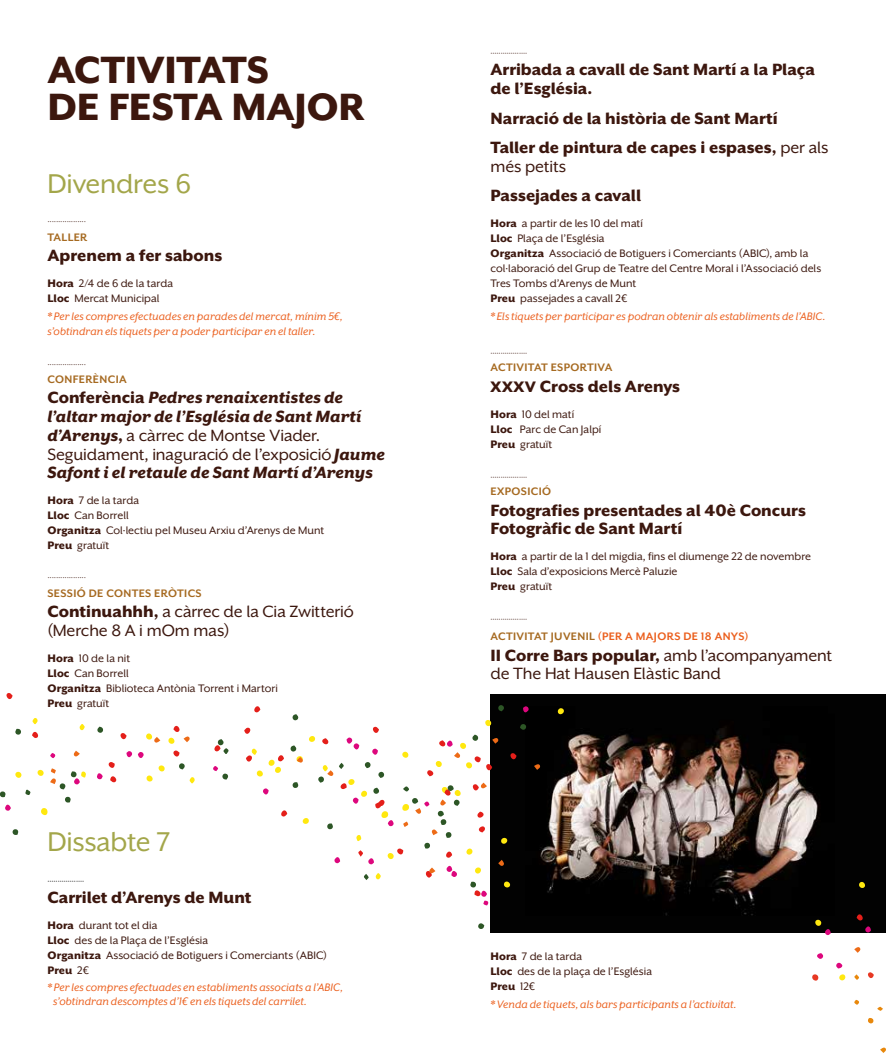
<style>
.page{position:relative;width:886px;height:1053px;background:#fff}
.page>*{position:absolute;margin:0;border:0;box-sizing:border-box;transform-origin:0 0}
.t1{font:800 43.75px/37.5px "Mr Eaves XL Mod OT";letter-spacing:-.005em;color:#3c170e}
.t2{font:31.25px "Mr Eaves XL San OT";letter-spacing:-.01em;color:#a3a64a}
.t3{font:800 18.75px/18.8px "Mr Eaves XL San OT";color:#3c170e}
.t4{font:italic 800 18.75px/18.8px "Mr Eaves XL San OT";color:#3c170e}
.t5{font:18.75px/18.8px "Mr Eaves XL San OT";letter-spacing:-.01em;color:#3c170e}
.t6{font:12.5px/15px "Mr Eaves XL San OT";color:#3c170e}
.t7{font:italic 12.5px/15px "Mr Eaves XL San OT";letter-spacing:.005em;color:#eb5f1d}
.t8{font:700 12.5px "Mr Eaves XL San OT";letter-spacing:.025em;color:#a66a21}
.t9{font:700 12.5px "Mr Eaves XL San OT";letter-spacing:.03em;color:#eb5f1d}
.t10{font:8.75px "Mr Eaves San OT";color:#3c170e}
.t11{font:8.75px "Mr Eaves XL San OT";color:#3c170e}
.t12{font:8.75px "Mr Eaves San OT";color:#000}
.s1{font-weight:800}
.s2{font-style:normal}
.s3{font-weight:400;font-style:normal}
.s4{font-weight:400}
.s5{font-size:17.5px}
.s6{color:#eb5f1d}
</style>
<div class="page">
<img style="left:490px;top:694px;width:396px;height:238px">
<svg style="left:41px;top:808px;width:7px;height:7px"></svg>
<svg style="left:466px;top:848px;width:6px;height:6px"></svg>
<svg style="left:146px;top:765px;width:19px;height:16px"></svg>
<svg style="left:168px;top:737px;width:6px;height:6px"></svg>
<svg style="left:501px;top:837px;width:6px;height:7px"></svg>
<svg style="left:485px;top:719px;width:6px;height:7px"></svg>
<svg style="left:504px;top:881px;width:6px;height:6px"></svg>
<svg style="left:558px;top:708px;width:6px;height:6px"></svg>
<div style="left:460px;top:742px;width:6px;height:7px;background:#ffe80f;border-radius:50%"></div>
<svg style="left:859px;top:881px;width:6px;height:7px"></svg>
<svg style="left:15px;top:771px;width:7px;height:7px"></svg>
<svg style="left:839px;top:974px;width:6px;height:6px"></svg>
<svg style="left:37px;top:769px;width:7px;height:7px"></svg>
<svg style="left:475px;top:867px;width:6px;height:6px"></svg>
<svg style="left:865px;top:925px;width:6px;height:7px"></svg>
<svg style="left:523px;top:706px;width:6px;height:6px"></svg>
<svg style="left:5px;top:804px;width:6px;height:7px"></svg>
<svg style="left:836px;top:962px;width:7px;height:6px"></svg>
<svg style="left:815px;top:919px;width:16px;height:16px"></svg>
<svg style="left:138px;top:752px;width:6px;height:6px"></svg>
<svg style="left:126px;top:751px;width:6px;height:6px"></svg>
<svg style="left:817px;top:953px;width:6px;height:5px"></svg>
<svg style="left:254px;top:706px;width:6px;height:6px"></svg>
<svg style="left:120px;top:732px;width:7px;height:7px"></svg>
<svg style="left:6px;top:692px;width:7px;height:7px"></svg>
<svg style="left:477px;top:811px;width:7px;height:6px"></svg>
<svg style="left:856px;top:914px;width:7px;height:6px"></svg>
<svg style="left:466px;top:756px;width:26px;height:14px"></svg>
<svg style="left:510px;top:752px;width:6px;height:7px"></svg>
<svg style="left:173px;top:750px;width:6px;height:6px"></svg>
<svg style="left:32px;top:731px;width:6px;height:7px"></svg>
<svg style="left:97px;top:762px;width:19px;height:20px"></svg>
<svg style="left:479px;top:826px;width:6px;height:6px"></svg>
<svg style="left:173px;top:725px;width:7px;height:7px"></svg>
<svg style="left:179px;top:763px;width:6px;height:6px"></svg>
<svg style="left:472px;top:734px;width:6px;height:7px"></svg>
<svg style="left:498px;top:704px;width:6px;height:7px"></svg>
<svg style="left:97px;top:726px;width:6px;height:7px"></svg>
<svg style="left:520px;top:724px;width:6px;height:6px"></svg>
<svg style="left:292px;top:714px;width:6px;height:6px"></svg>
<svg style="left:478px;top:923px;width:6px;height:6px"></svg>
<svg style="left:12px;top:829px;width:6px;height:6px"></svg>
<svg style="left:65px;top:796px;width:6px;height:6px"></svg>
<svg style="left:0;top:791px;width:6px;height:6px"></svg>
<svg style="left:15px;top:728px;width:6px;height:6px"></svg>
<svg style="left:74px;top:750px;width:6px;height:6px"></svg>
<svg style="left:534px;top:764px;width:6px;height:5px"></svg>
<svg style="left:854px;top:947px;width:7px;height:5px"></svg>
<svg style="left:184px;top:736px;width:6px;height:6px"></svg>
<svg style="left:146px;top:733px;width:14px;height:9px"></svg>
<svg style="left:492px;top:738px;width:7px;height:5px"></svg>
<svg style="left:498px;top:859px;width:6px;height:7px"></svg>
<svg style="left:472px;top:782px;width:15px;height:8px"></svg>
<svg style="left:189px;top:777px;width:6px;height:6px"></svg>
<svg style="left:79px;top:724px;width:6px;height:6px"></svg>
<svg style="left:32px;top:718px;width:6px;height:6px"></svg>
<svg style="left:71px;top:771px;width:15px;height:13px"></svg>
<svg style="left:214px;top:739px;width:15px;height:15px"></svg>
<svg style="left:25px;top:789px;width:6px;height:6px"></svg>
<svg style="left:50px;top:768px;width:15px;height:21px"></svg>
<svg style="left:50px;top:753px;width:5px;height:5px"></svg>
<svg style="left:213px;top:766px;width:15px;height:13px"></svg>
<svg style="left:470px;top:881px;width:18px;height:24px"></svg>
<svg style="left:244px;top:727px;width:216px;height:153px"></svg>
<svg style="left:812px;top:974px;width:6px;height:6px"></svg>
<svg style="left:868px;top:972px;width:6px;height:6px"></svg>
<svg style="left:868px;top:1018px;width:5px;height:5px"></svg>
<svg style="left:880px;top:1047px;width:6px;height:5px"></svg>
<svg style="left:854px;top:974px;width:5px;height:5px"></svg>
<svg style="left:854px;top:999px;width:5px;height:5px"></svg>
<svg style="left:877px;top:1006px;width:6px;height:4px"></svg>
<h1 class="t1" style="left:47px;top:50px;width:319px">ACTIVITATS<br>DE FESTA MAJOR</h1>
<h2 class="t2" style="left:47px;top:167px;width:145px">Divendres 6</h2>
<p class="t11" style="left:47px;top:217px;width:40px">··················</p>
<p class="t8" style="left:47px;top:230px;width:41px">TALLER</p>
<h3 class="t3" style="left:47px;top:246px;width:176px">Aprenem a fer sabons</h3>
<p class="t6" style="left:47px;top:275px;width:127px"><span class="s1">Hora</span> 2/4 de 6 de la tarda<br><span class="s1">Lloc</span> Mercat Municipal</p>
<p class="t7" style="left:47px;top:309px;width:297px">* Per les compres efectuades en parades del mercat, mínim 5€, s’obtindran els tiquets per a poder participar en el taller.</p>
<p class="t11" style="left:47px;top:359px;width:40px">··················</p>
<p class="t8" style="left:47px;top:372px;width:79px">CONFERÈNCIA</p>
<h3 class="t4" style="left:47px;top:388px;width:339px"><span class="s2">Conferència</span> Pedres renaixentistes de l’altar major de l’Església de Sant Martí d’Arenys<span class="s2">,</span> <span class="s3">a càrrec de Montse Viader.<br>Seguidament, inaguració de l’exposició</span> Jaume Safont i el retaule de Sant Martí d’Arenys</h3>
<p class="t6" style="left:47px;top:493px;width:278px"><span class="s1">Hora</span> 7 de la tarda<br><span class="s1">Lloc</span> Can Borrell<br><span class="s1">Organitza</span> Col·lectiu pel Museu Arxiu d’Arenys de Munt<br><span class="s1">Preu</span> gratuït</p>
<p class="t11" style="left:47px;top:573px;width:40px">··················</p>
<p class="t8" style="left:47px;top:586px;width:68px">SESSIÓ DE CON</p>
<p class="t8" style="left:132px;top:586px;width:72px">TES ERÒTICS</p>
<h3 class="t5" style="left:47px;top:602px;width:308px"><span class="s1">Continuahhh,</span> a càrrec de la Cia Zwitterió (Merche 8 A i mOm mas)</h3>
<p class="t6" style="left:47px;top:650px;width:232px"><span class="s1">Hora</span> 10 de la nit<br><span class="s1">Lloc</span> Can Borrell<br><span class="s1">Organitza</span> Biblioteca Antònia Torrent i Martori<br><span class="s1">Preu</span> gratuït</p>
<h2 class="t2" style="left:47px;top:824px;width:124px">Dissabte 7</h2>
<p class="t12" style="left:47px;top:875px;width:38px">··················</p>
<h3 class="t3" style="left:47px;top:888px;width:206px">Carrilet d’Arenys de Munt</h3>
<p class="t6" style="left:47px;top:917px;width:281px"><span class="s1">Hora</span> durant tot el dia<br><span class="s1">Lloc</span> des de la Plaça de l’Església<br><span class="s1">Organitza</span> Associació de Botiguers i Comerciants (ABIC)<br><span class="s1">Preu</span> 2€</p>
<p class="t7" style="left:53px;top:980px;width:291px;line-height:13.8px;text-indent:-6px">* Per les compres efectuades en establiments associats a l’ABIC, s’obtindran descomptes d’1€ en els tiquets del carrilet.</p>
<p class="t10" style="left:490px;top:47px;width:38px">··················</p>
<h3 class="t3" style="left:490px;top:60px;width:326px">Arribada a cavall de Sant Martí a la Plaça de l’Església.</h3>
<h3 class="t3" style="left:490px;top:103px;width:340px;line-height:29.4px">Narració de la història de Sant Martí<br>Taller de pintura de capes i espases, <span class="s4">per als</span></h3>
<h3 class="t5" style="left:490px;top:157px;width:77px">més petits</h3>
<h3 class="t3" style="left:490px;top:186px;width:152px">Passejades a cavall</h3>
<p class="t6" style="left:490px;top:215px;width:332px"><span class="s1">Hora</span> a partir de les 10 del matí<br><span class="s1">Lloc</span> Plaça de l’Església<br><span class="s1">Organitza</span> Associació de Botiguers i Comerciants (ABIC), amb la col·laboració del Grup de Teatre del Centre Moral i l’Associació dels Tres Tombs d’Arenys de Munt<br><span class="s1">Preu</span> passejades a cavall 2€</p>
<p class="t7" style="left:490px;top:309px;width:336px">* Els tiquets per participar es podran obtenir als establiments de l’ABIC.</p>
<p class="t10" style="left:490px;top:348px;width:38px">··················</p>
<p class="t8" style="left:490px;top:360px;width:124px">ACTIVITAT ESPORTIVA</p>
<h3 class="t3" style="left:490px;top:377px;width:191px"><span class="s5">XXXV</span> Cross dels Arenys</h3>
<p class="t6" style="left:490px;top:406px;width:112px"><span class="s1">Hora</span> 10 del matí<br><span class="s1">Lloc</span> Parc de Can Jalpí<br><span class="s1">Preu</span> gratuït</p>
<p class="t10" style="left:490px;top:471px;width:38px">··················</p>
<p class="t8" style="left:490px;top:484px;width:61px">EXPOSICIÓ</p>
<h3 class="t3" style="left:490px;top:500px;width:317px">Fotografies presentades al 40è Concurs<br>Fotogràfic de Sant Martí</h3>
<p class="t6" style="left:490px;top:549px;width:322px"><span class="s1">Hora</span> a partir de la 1 del migdia, fins el diumenge 22 de novembre<br><span class="s1">Lloc</span> Sala d’exposicions Mercè Paluzie<br><span class="s1">Preu</span> gratuït</p>
<p class="t10" style="left:490px;top:614px;width:38px">··················</p>
<p class="t8" style="left:490px;top:629px;width:119px">ACTIVITAT JUVENI L <span class="s6">(PER</span></p>
<p class="t9" style="left:625px;top:629px;width:125px">A MAJORS DE 18 ANYS)</p>
<h3 class="t5" style="left:490px;top:645px;width:343px"><span class="s1">II Corre Bars popular,</span> amb l’acompanyament de The Hat Hausen Elàstic Band</h3>
<p class="t6" style="left:490px;top:948px;width:163px"><span class="s1">Hora</span> 7 de la tarda<br><span class="s1">Lloc</span> des de la plaça de l’Església<br><span class="s1">Preu</span> 12€</p>
<p class="t7" style="left:490px;top:996px;width:248px">* Venda de tiquets, als bars participants a l’activitat.</p>
</div>
